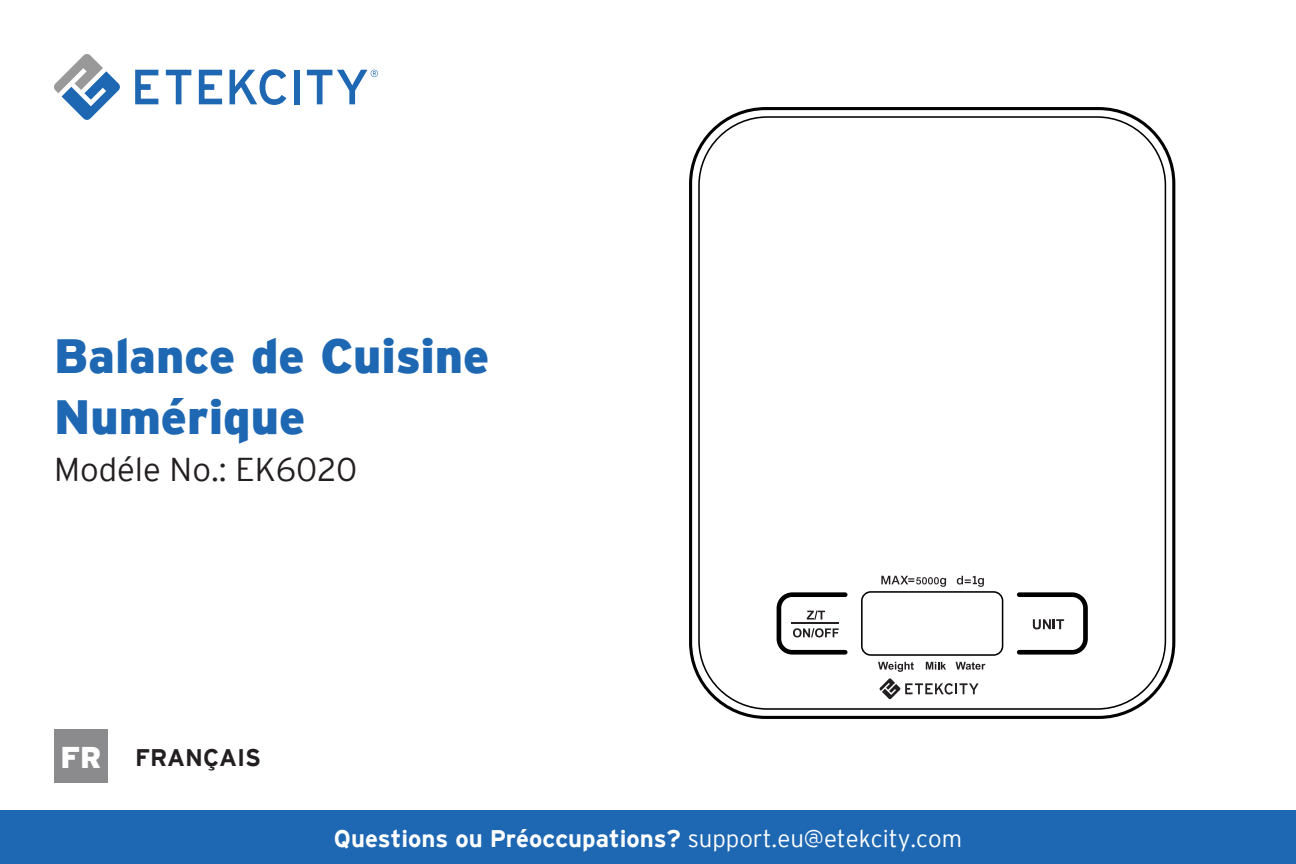
<style>
.page{position:relative;width:1296px;height:864px;background:#fff}
.page>*{position:absolute;margin:0;border:0;box-sizing:border-box;transform-origin:0 0}
.Cover_Model{font:900 48px/60.3px "Interstate";color:#1e67b2}
.Cover_Model-2{font:300 33px "Interstate";color:#231f20}
.Cover_Title{font:900 30px "Interstate";color:#fff}
.Cover_Bar_Text{font:700 24px "Interstate";color:#fff}
.Support_Text{font:700 24px "Interstate";color:#231f20}
.s1{font-weight:300}
</style>
<div class="page">
<div style="left:0;top:810px;width:1296px;height:54px;background:#1e67b2"></div>
<svg style="left:166px;top:70px;width:25px;height:34px"></svg>
<svg style="left:230px;top:69px;width:56px;height:36px"></svg>
<div style="left:294px;top:70px;width:5px;height:34px;background:#1e67b2"></div>
<svg style="left:135px;top:70px;width:23px;height:34px"></svg>
<svg style="left:199px;top:70px;width:23px;height:34px"></svg>
<svg style="left:54px;top:54px;width:66px;height:66px"></svg>
<svg style="left:307px;top:70px;width:71px;height:34px"></svg>
<svg style="left:689px;top:107px;width:486px;height:612px"></svg>
<svg style="left:698px;top:116px;width:468px;height:594px"></svg>
<svg style="left:878px;top:662px;width:36px;height:10px"></svg>
<svg style="left:926px;top:662px;width:20px;height:8px"></svg>
<svg style="left:956px;top:662px;width:29px;height:8px"></svg>
<svg style="left:880px;top:678px;width:99px;height:21px"></svg>
<svg style="left:777px;top:576px;width:311px;height:80px"></svg>
<div style="left:54px;top:729px;width:54px;height:54px;background:#8b8b8e"></div>
<p class="Cover_Model" style="left:54px;top:327px;width:437px">Balance de Cuisine<br>Numérique</p>
<p class="Cover_Model-2" style="left:54px;top:452px;width:305px">Modéle No.: EK6020</p>
<p class="Cover_Title" style="left:60px;top:742px;width:43px">FR</p>
<p class="Support_Text" style="left:135px;top:744px;width:128px">FRANÇAIS</p>
<p class="Cover_Bar_Text" style="left:334px;top:825px;width:630px">Questions ou Préoccupations? <span class="s1">support.eu@etekcity.com</span></p>
</div>
